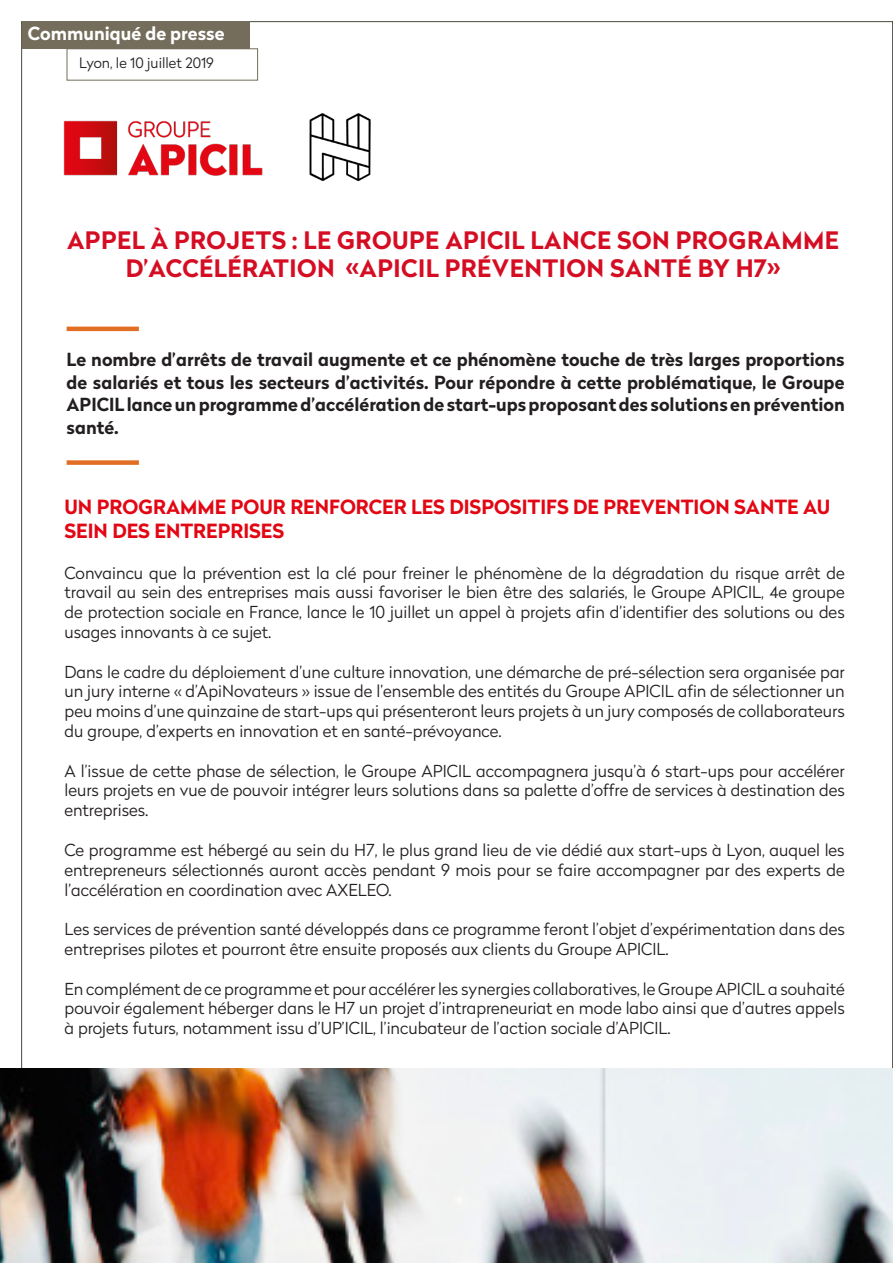
<style>
.page{position:relative;width:893px;height:1263px;background:#fff}
.page>*{position:absolute;margin:0;border:0;box-sizing:border-box;transform-origin:0 0}
.t1{font:700 24px/28.8px "Radikal";letter-spacing:.02em;color:#d50d23;text-align:center}
.t2{font:700 19.5px/23.4px "Radikal";color:#e30613}
.t3{font:700 18px/22.5px "Radikal";color:#231f20;text-align:justify}
.t4{font:700 18px "Radikal";color:#fff}
.t5{font:300 16.5px/19.8px "Radikal";color:#231f20;text-align:justify}
.t6{font:300 14.25px "Radikal";color:#231f20}
</style>
<div class="page">
<hr style="left:67px;top:327px;width:72px;height:4px;background:#e16e23">
<div style="left:67px;top:48px;width:191px;height:33px;border:1px solid #746d5b"></div>
<div style="left:22px;top:21px;width:228px;height:28px;background:#746d5b"></div>
<img style="left:0;top:1068px;width:893px;height:195px">
<div style="left:67px;top:460px;width:72px;height:5px;background:#e16e23"></div>
<img style="left:63px;top:120px;width:200px;height:56px">
<img style="left:309px;top:113px;width:62px;height:68px">
<p class="t4" style="left:28px;top:20px;width:198px">Communiqué de presse</p>
<p class="t6" style="left:79px;top:53px;width:136px">Lyon, le 10 juillet 2019</p>
<p class="t1" style="left:67px;top:225px;width:774px">APPEL À PROJETS : LE GROUPE APICIL LANCE SON PROGRAMME<br>D’ACCÉLÉRATION «APICIL PRÉVENTION SANTÉ BY H7»</p>
<p class="t3" style="left:67px;top:348px;width:780px">Le nombre d’arrêts de travail augmente et ce phénomène touche de très larges proportions de salariés et tous les secteurs d’activités. Pour répondre à cette problématique, le Groupe APICIL lance un programme d’accélération de start-ups proposant des solutions en prévention santé.</p>
<p class="t2" style="left:64px;top:495px;width:767px">UN PROGRAMME POUR RENFORCER LES DISPOSITIFS DE PREVENTION SANTE AU<br>SEIN DES ENTREPRISES</p>
<p class="t5" style="left:64px;top:562px;width:782px">Convaincu que la prévention est la clé pour freiner le phénomène de la dégradation du risque arrêt de travail au sein des entreprises mais aussi favoriser le bien être des salariés, le Groupe APICIL, 4e groupe de protection sociale en France, lance le 10 juillet un appel à projets afin d’identifier des solutions ou des usages innovants à ce sujet.</p>
<p class="t5" style="left:64px;top:661px;width:782px">Dans le cadre du déploiement d’une culture innovation, une démarche de pré-sélection sera organisée par un jury interne « d’ApiNovateurs » issue de l’ensemble des entités du Groupe APICIL afin de sélectionner un peu moins d’une quinzaine de start-ups qui présenteront leurs projets à un jury composés de collaborateurs du groupe, d’experts en innovation et en santé-prévoyance.</p>
<p class="t5" style="left:64px;top:760px;width:782px">A l’issue de cette phase de sélection, le Groupe APICIL accompagnera jusqu’à 6 start-ups pour accélérer leurs projets en vue de pouvoir intégrer leurs solutions dans sa palette d’offre de services à destination des entreprises.</p>
<p class="t5" style="left:64px;top:839px;width:782px">Ce programme est hébergé au sein du H7, le plus grand lieu de vie dédié aux start-ups à Lyon, auquel les entrepreneurs sélectionnés auront accès pendant 9 mois pour se faire accompagner par des experts de l’accélération en coordination avec AXELEO.</p>
<p class="t5" style="left:64px;top:919px;width:782px">Les services de prévention santé développés dans ce programme feront l’objet d’expérimentation dans des entreprises pilotes et pourront être ensuite proposés aux clients du Groupe APICIL.</p>
<p class="t5" style="left:64px;top:978px;width:782px">En complément de ce programme et pour accélérer les synergies collaboratives, le Groupe APICIL a souhaité pouvoir également héberger dans le H7 un projet d’intrapreneuriat en mode labo ainsi que d’autres appels à projets futurs, notamment issu d’UP’ICIL, l’incubateur de l’action sociale d’APICIL.</p>
</div>
